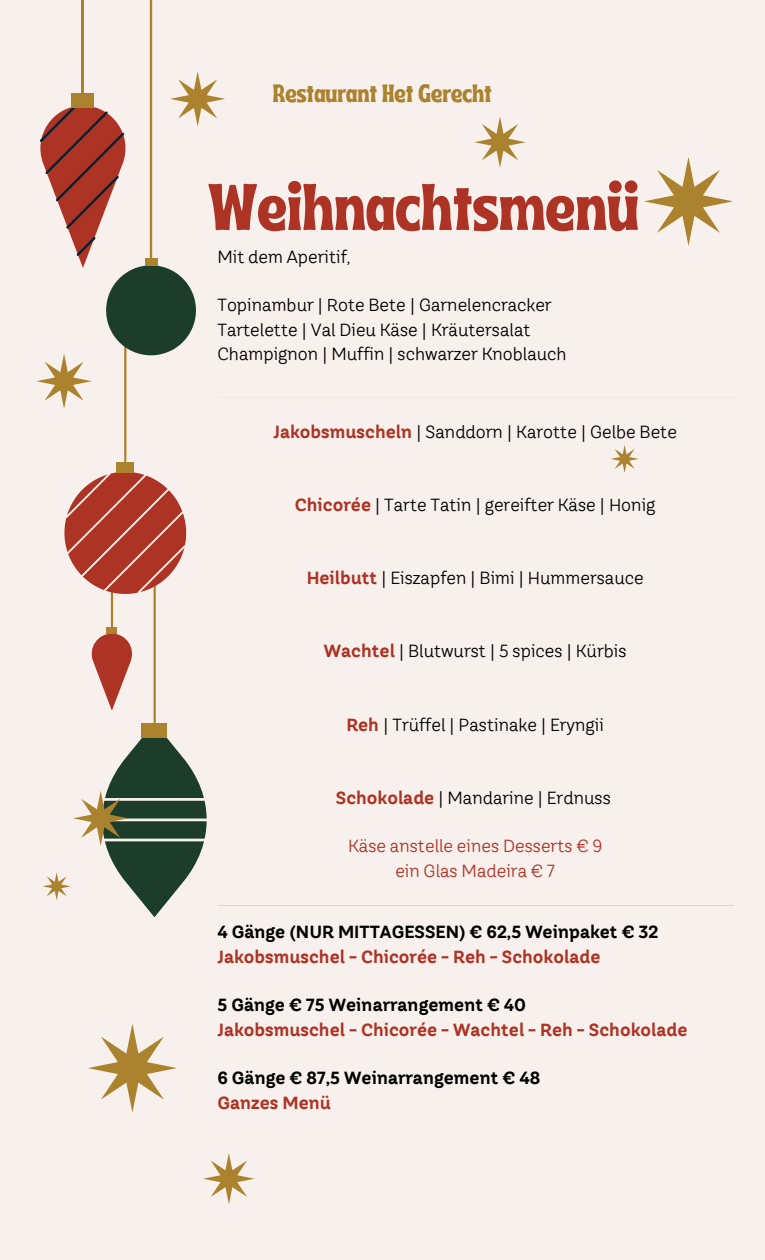
<style>
.page{position:relative;width:765px;height:1260px;background:#f8f0ec}
.page>*{position:absolute;margin:0;border:0;box-sizing:border-box;transform-origin:0 0}
.t1{font:65.62px "Ayr Tropika Island Int";color:#ad3324}
.t2{font:25px "Ayr Tropika Island Int";color:#ab822d}
.t3{font:17.5px "TT Hazelnuts";color:#000}
.t4{font:700 17.5px "TT Hazelnuts";color:#000}
.t5{font:700 17.5px "TT Hazelnuts";color:#ad3324}
.t6{font:17.5px "TT Hazelnuts";color:#ad3324}
.s1{font-weight:700;color:#ad3324}
</style>
<div class="page">
<hr style="left:154px;top:544px;width:2px;height:178px;background:#ab822d">
<svg style="left:91px;top:627px;width:42px;height:83px"></svg>
<hr style="left:111px;top:544px;width:2px;height:82px;background:#ab822d">
<hr style="left:124px;top:325px;width:2px;height:135px;background:#ab822d">
<svg style="left:64px;top:462px;width:122px;height:131px"></svg>
<hr style="left:82px;top:0;width:2px;height:102px;background:#ab822d">
<hr style="left:150px;top:0;width:2px;height:261px;background:#ab822d">
<svg style="left:36px;top:71px;width:189px;height:338px"></svg>
<svg style="left:43px;top:724px;width:164px;height:193px"></svg>
<svg style="left:611px;top:445px;width:28px;height:28px"></svg>
<svg style="left:88px;top:1024px;width:89px;height:89px"></svg>
<svg style="left:644px;top:157px;width:89px;height:89px"></svg>
<svg style="left:203px;top:1153px;width:52px;height:51px"></svg>
<svg style="left:474px;top:117px;width:52px;height:51px"></svg>
<hr style="left:217px;top:397px;width:516px;height:1px;background:#f8f0ec">
<p class="t2" style="left:273px;top:70px;width:221px">Restaurant Het Gerecht</p>
<p class="t1" style="left:208px;top:145px;width:432px">Weihnachtsmenü</p>
<p class="t3" style="left:217px;top:246px;width:134px">Mit dem Aperitif,</p>
<p class="t3" style="left:217px;top:295px;width:336px">Topinambur | Rote Bete | Garnelencracker</p>
<p class="t3" style="left:217px;top:319px;width:315px">Tartelette | Val Dieu Käse | Kräutersalat</p>
<p class="t3" style="left:217px;top:343px;width:351px">Champignon | Muffin | schwarzer Knoblauch</p>
<p class="t3" style="left:273px;top:421px;width:405px"><span class="s1">Jakobsmuscheln</span> | Sanddorn | Karotte | Gelbe Bete</p>
<p class="t3" style="left:295px;top:494px;width:362px"><span class="s1">Chicorée</span> | Tarte Tatin | gereifter Käse | Honig</p>
<p class="t3" style="left:307px;top:567px;width:339px"><span class="s1">Heilbutt</span> | Eiszapfen | Bimi | Hummersauce</p>
<p class="t3" style="left:324px;top:640px;width:304px"><span class="s1">Wachtel</span> | Blutwurst | 5 spices | Kürbis</p>
<p class="t3" style="left:346px;top:714px;width:259px"><span class="s1">Reh</span> | Trüffel | Pastinake | Eryngii</p>
<p class="t3" style="left:336px;top:787px;width:277px"><span class="s1">Schokolade</span> | Mandarine | Erdnuss</p>
<p class="t6" style="left:348px;top:835px;width:256px">Käse anstelle eines Desserts € 9</p>
<p class="t6" style="left:395px;top:860px;width:161px">ein Glas Madeira € 7</p>
<p class="t4" style="left:217px;top:921px;width:443px">4 Gänge (NUR MITTAGESSEN) € 62,5 Weinpaket € 32</p>
<p class="t5" style="left:217px;top:946px;width:385px">Jakobsmuschel - Chicorée - Reh - Schokolade</p>
<p class="t4" style="left:217px;top:994px;width:310px">5 Gänge € 75 Weinarrangement € 40</p>
<p class="t5" style="left:217px;top:1019px;width:472px">Jakobsmuschel - Chicorée - Wachtel - Reh - Schokolade</p>
<p class="t4" style="left:217px;top:1067px;width:324px">6 Gänge € 87,5 Weinarrangement € 48</p>
<p class="t5" style="left:217px;top:1092px;width:115px">Ganzes Menü</p>
</div>
